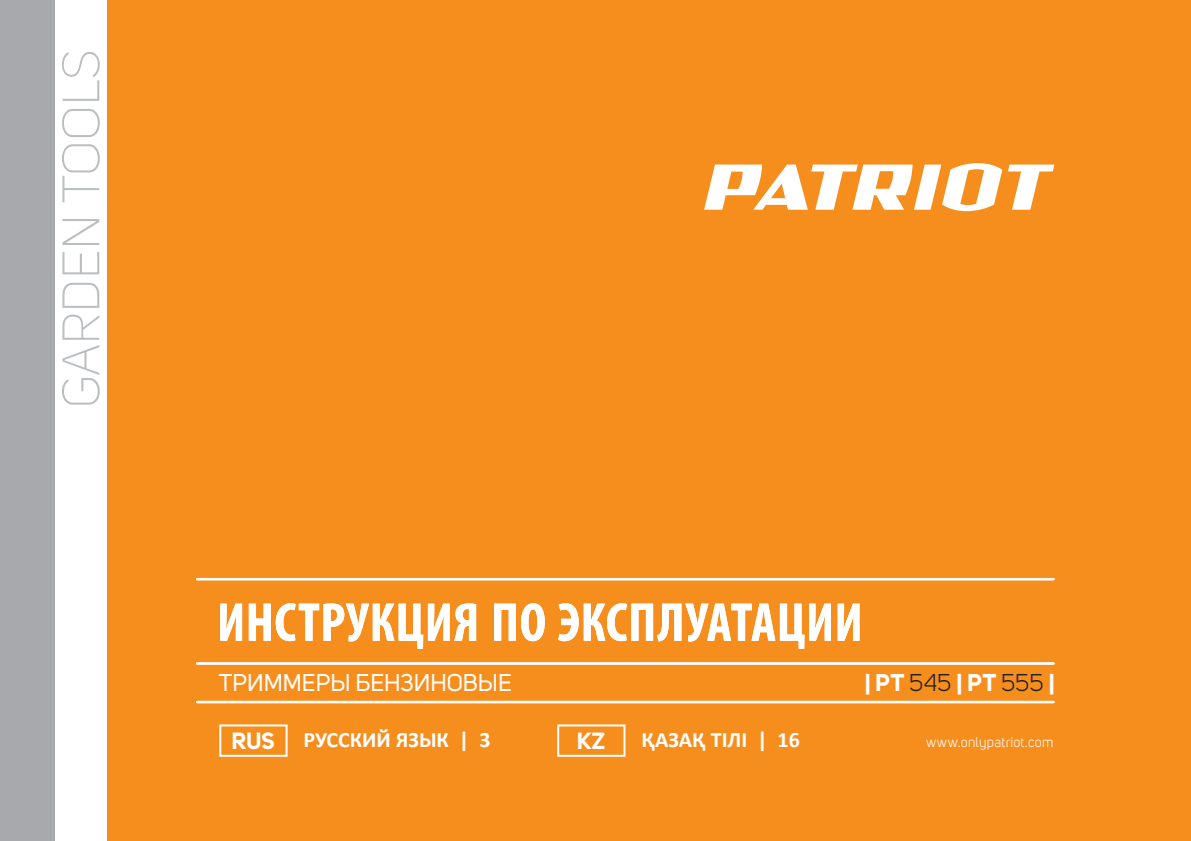
<style>
.page{position:relative;width:1191px;height:841px;background:#fff}
.page>*{position:absolute;margin:0;border:0;box-sizing:border-box;transform-origin:0 0}
.t1{font:300 52px "Uni Sans";color:#bbbec0}
.t2{font:24px "Uni Sans";color:#fff}
.t3{font:700 24px "Uni Sans";color:#fff}
.t4{font:700 23.2px "Uni Sans";color:#fff}
.t5{font:700 22px "Calibri";color:#fff}
.t6{font:14px "Uni Sans";letter-spacing:.02em;color:#fff}
.s1{font-weight:400;color:#231f20}
.s2{font-family:"Uni Sans";font-size:23.2px}
</style>
<div class="page">
<div style="left:0;top:0;width:1191px;height:840px;background:#f68e1e"></div>
<svg style="left:220px;top:603px;width:22px;height:37px"></svg>
<svg style="left:249px;top:603px;width:227px;height:45px"></svg>
<svg style="left:494px;top:603px;width:51px;height:37px"></svg>
<svg style="left:558px;top:603px;width:273px;height:45px"></svg>
<svg style="left:837px;top:603px;width:22px;height:37px"></svg>
<hr style="left:197px;top:577px;width:856px;height:3px;background:#fff">
<hr style="left:197px;top:661px;width:856px;height:3px;background:#fff">
<hr style="left:197px;top:700px;width:856px;height:2px;background:#fff">
<div style="left:0;top:0;width:55px;height:840px;background:#a8a9ad"></div>
<div style="left:55px;top:0;width:51px;height:840px;background:#fff"></div>
<div style="left:219px;top:724px;width:69px;height:32px;border:2px solid #fff"></div>
<div style="left:557px;top:724px;width:68px;height:32px;border:2px solid #fff"></div>
<svg style="left:1008px;top:164px;width:46px;height:45px"></svg>
<svg style="left:704px;top:163px;width:298px;height:48px"></svg>
<h1 class="t1" style="left:51px;top:408px;width:360px;rotate:-90deg">GARDEN TOOLS</h1>
<p class="t2" style="left:219px;top:668px;width:294px">ТРИММЕРЫ БЕНЗИНОВЫЕ</p>
<p class="t3" style="left:864px;top:667px;width:192px">| PT <span class="s1">545</span> | PT <span class="s1">555</span> |</p>
<p class="t5" style="left:231px;top:724px;width:261px"><span class="s2">RUS</span> РУССКИЙ ЯЗЫК | 3</p>
<p class="t4" style="left:577px;top:726px;width:30px">KZ</p>
<p class="t5" style="left:641px;top:724px;width:160px">ҚАЗАҚ ТІЛІ | 16</p>
<p class="t6" style="left:926px;top:733px;width:129px">www.onlypatriot.com</p>
</div>
